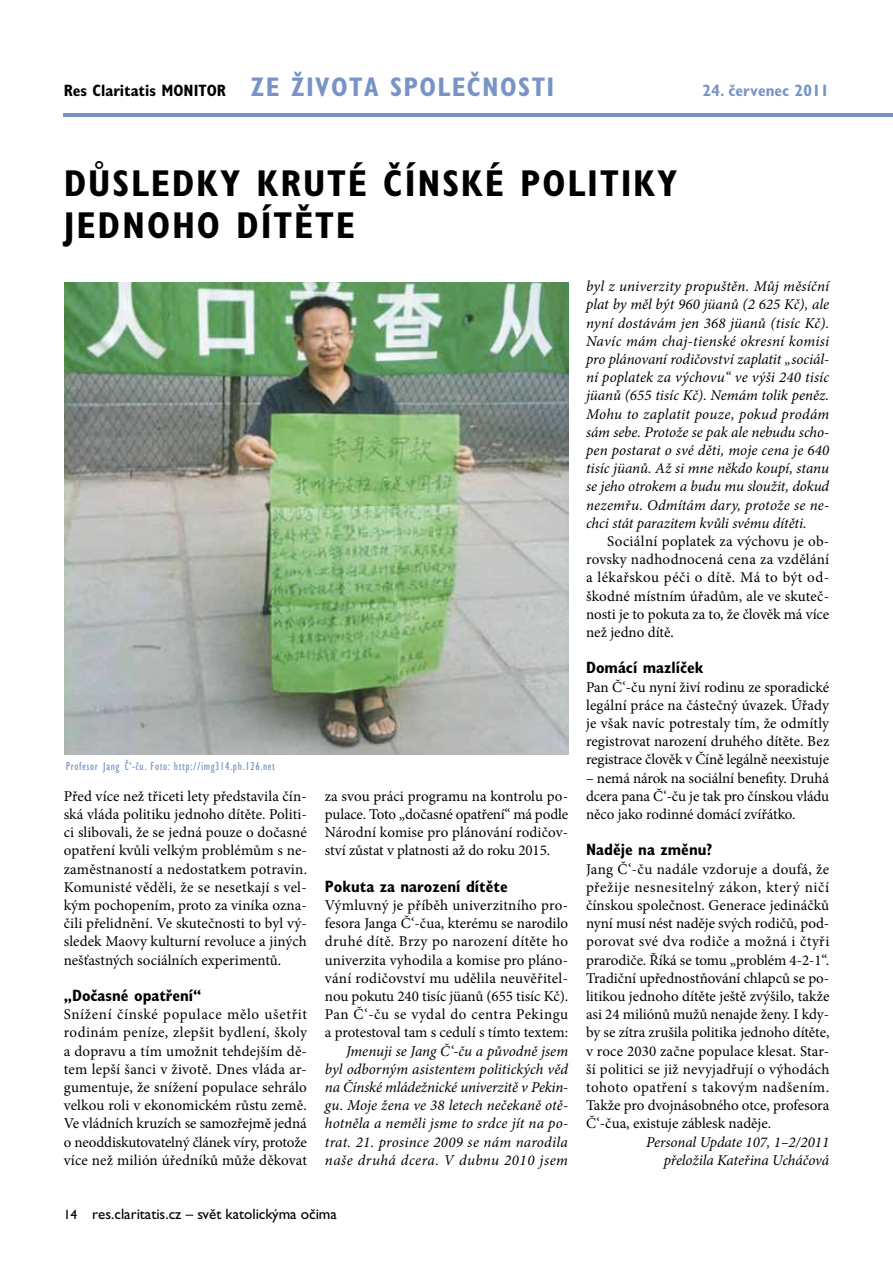
<style>
.page{position:relative;width:893px;height:1263px;background:#fff}
.page>*{position:absolute;margin:0;border:0;box-sizing:border-box;transform-origin:0 0}
.t1{font:700 condensed 37.5px/42px "Gill Sans Std";letter-spacing:.05em;color:#000}
.t2{font:700 condensed 27px "Gill Sans Std";color:#7894c7}
.t3{font:700 condensed 16.5px "Gill Sans Std";color:#000}
.t4{font:700 condensed 16.5px "Gill Sans Std";color:#7894c7}
.t5{font:15px/18.1px "Minion Pro";letter-spacing:-.005em;color:#000;text-align:justify}
.t6{font:italic 15px/18.1px "Minion Pro";color:#000;text-align:justify}
.t7{font:15px "Gill Sans Std";color:#000}
.t8{font:condensed 12px "Gill Sans Std";letter-spacing:.05em;color:#7894c7}
.s1{font-size:27px;color:#7894c7}
.s2{font-size:13.5px}
</style>
<div class="page">
<hr style="left:64px;top:113px;width:829px;height:4px;background:#7894c7">
<img style="left:64px;top:283px;width:504px;height:472px">
<p class="t3" style="left:64px;top:81px;width:258px">Res Claritatis MONITOR <span class="s1">ze života</span></p>
<h2 class="t2" style="left:390px;top:71px;width:92px">spo lečnosti</h2>
<h1 class="t1" style="left:64px;top:162px;width:615px">DŮSLEDKY KRUTÉ ČÍNSKÉ POLITIKY<br>JEDNOHO DÍTĚTE</h1>
<p class="t4" style="left:703px;top:81px;width:128px">24. červenec 2011</p>
<p class="t8" style="left:66px;top:759px;width:211px">Profesor Jang Č‘-ču. Foto: http://img314.ph.126.net</p>
<p class="t5" style="left:64px;top:787px;width:245px">Před více než třiceti lety představila čín&shy;ská vláda politiku jednoho dítěte. Politi&shy;ci slibovali, že se jedná pouze o dočasné opatření kvůli velkým problémům s ne&shy;zaměstnaností a nedostatkem potravin.<br>Komunisté věděli, že se nesetkají s vel&shy;kým pochopením, proto za viníka ozna&shy;čili přelidnění. Ve skutečnosti to byl vý&shy;sledek Maovy kulturní revoluce a jiných nešťastných sociálních experimentů.</p>
<p class="t3" style="left:64px;top:986px;width:139px">„Dočasné opatření“</p>
<p class="t5" style="left:64px;top:1005px;width:245px">Snížení čínské populace mělo ušetřit rodinám peníze, zlepšit bydlení, školy a dopravu a tím umožnit tehdejším dě&shy;tem lepší šanci v životě. Dnes vláda ar&shy;gumentuje, že snížení populace sehrálo velkou roli v ekonomickém růstu země.<br>Ve vládních kruzích se samozřejmě jedná o neoddiskutovatelný článek víry, protože více než milión úředníků může děkovat</p>
<p class="t5" style="left:325px;top:787px;width:245px">za svou práci programu na kontrolu po&shy;pulace. Toto „dočasné opatření“ má podle Národní komise pro plánování rodičov&shy;ství zůstat v platnosti až do roku 2015.</p>
<p class="t3" style="left:325px;top:876px;width:184px">Pokuta za narození dítěte</p>
<p class="t5" style="left:325px;top:896px;width:245px">Výmluvný je příběh univerzitního pro&shy;fesora Janga Č‘-čua, kterému se narodilo druhé dítě. Brzy po narození dítěte ho univerzita vyhodila a komise pro pláno&shy;vání rodičovství mu udělila neuvěřitel&shy;nou pokutu 240 tisíc jüanů (655 tisíc Kč).<br>Pan Č‘-ču se vydal do centra Pekingu a protestoval tam s cedulí s tímto textem:</p>
<p class="t6" style="left:325px;top:1042px;width:245px;text-indent:21px">Jmenuji se Jang Č‘-ču a původně jsem byl odborným asistentem politických věd na Čínské mládežnické univerzitě v Pekin&shy;gu. Moje žena ve 38 letech nečekaně otě&shy;hotněla a neměli jsme to srdce jít na po&shy;trat. 21. prosince 2009 se nám narodila naše druhá dcera. V dubnu 2010 jsem</p>
<p class="t6" style="left:586px;top:277px;width:245px">byl z univerzity propuštěn. Můj měsíční plat by měl být 960 jüanů (2 625 Kč), ale nyní dostávám jen 368 jüanů (tisíc Kč).<br>Navíc mám chaj-tienské okresní komisi pro plánovaní rodičovství zaplatit „sociál&shy;ní poplatek za výchovu“ ve výši 240 tisíc jüanů (655 tisíc Kč). Nemám tolik peněz.<br>Mohu to zaplatit pouze, pokud prodám sám sebe. Protože se pak ale nebudu scho&shy;pen postarat o své děti, moje cena je 640 tisíc jüanů. Až si mne někdo koupí, stanu se jeho otrokem a budu mu sloužit, dokud nezemřu. Odmítám dary, protože se ne&shy;chci stát parazitem kvůli svému dítěti.</p>
<p class="t5" style="left:586px;top:532px;width:245px;text-indent:21px">Sociální poplatek za výchovu je ob&shy;rovsky nadhodnocená cena za vzdělání a lékařskou péči o dítě. Má to být od&shy;škodné místním úřadům, ale ve skuteč&shy;nosti je to pokuta za to, že člověk má více než jedno dítě.</p>
<p class="t3" style="left:586px;top:658px;width:119px">Domácí mazlíček</p>
<p class="t5" style="left:586px;top:678px;width:245px">Pan Č‘-ču nyní živí rodinu ze sporadické legální práce na částečný úvazek. Úřady je však navíc potrestaly tím, že odmítly registrovat narození druhého dítěte. Bez registrace člověk v Číně legálně neexistuje</p>
<p class="t5" style="left:586px;top:769px;width:245px">– nemá nárok na sociální benefity. Druhá dcera pana Č‘-ču je tak pro čínskou vládu něco jako rodinné domácí zvířátko.</p>
<p class="t3" style="left:586px;top:840px;width:128px">Naděje na změnu?</p>
<p class="t5" style="left:586px;top:860px;width:245px">Jang Č‘-ču nadále vzdoruje a doufá, že přežije nesnesitelný zákon, který ničí čínskou společnost. Generace jedináčků nyní musí nést naděje svých rodičů, pod&shy;porovat své dva rodiče a možná i čtyři prarodiče. Říká se tomu „problém 4-2-1“.<br>Tradiční upřednostňování chlapců se po&shy;litikou jednoho dítěte ještě zvýšilo, takže asi 24 miliónů mužů nenajde ženy. I kdy&shy;by se zítra zrušila politika jednoho dítěte, v roce 2030 začne populace klesat. Star&shy;ší politici se již nevyjadřují o výhodách tohoto opatření s takovým nadšením.<br>Takže pro dvojnásobného otce, profesora Č‘-čua, existuje záblesk naděje.</p>
<p class="t6" style="left:646px;top:1133px;width:185px;text-align:right">Personal Update 107, 1–2/2011 přeložila Kateřina Ucháčová</p>
<p class="t7" style="left:64px;top:1206px;width:275px"><span class="s2">14</span> res.claritatis.cz – svět katolickýma očima</p>
</div>
